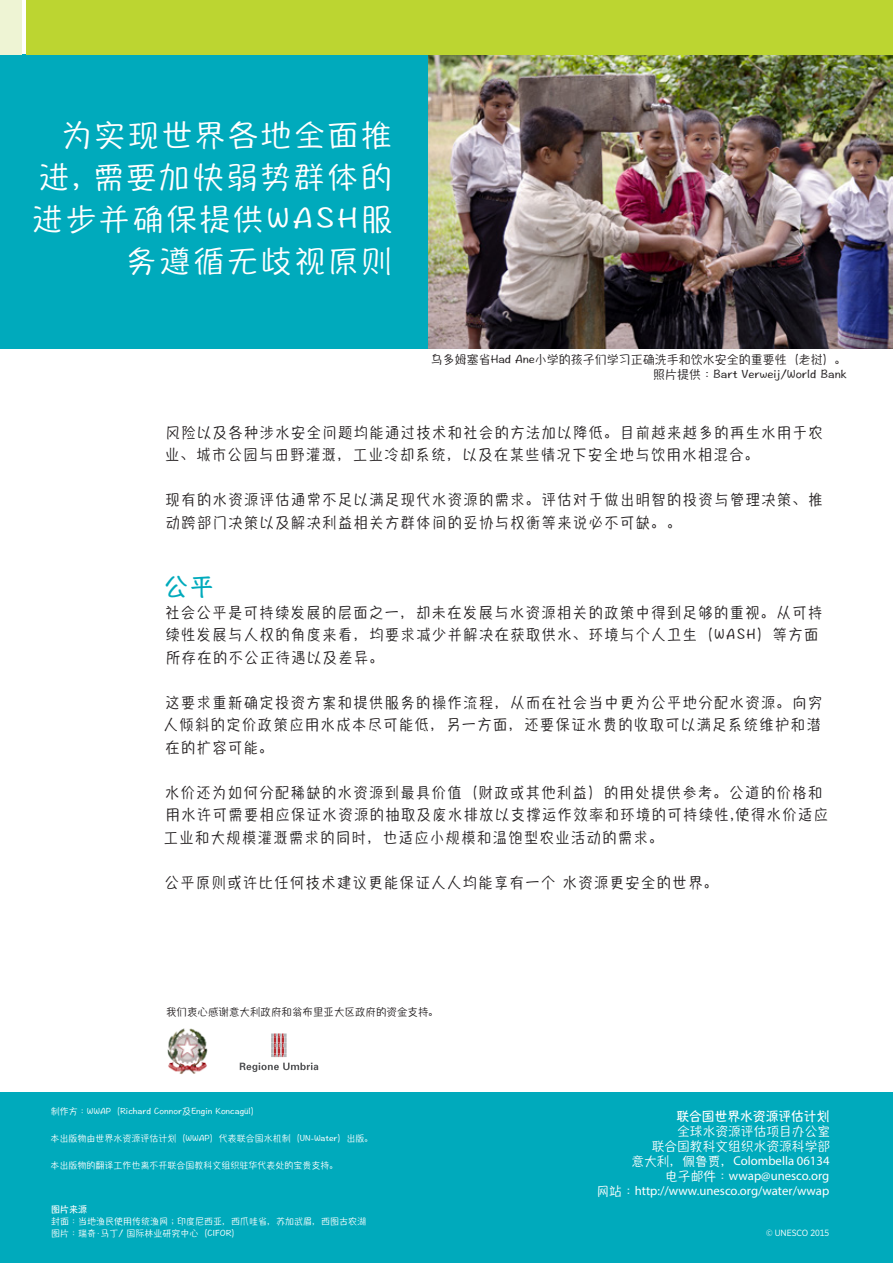
<style>
.page{position:relative;width:893px;height:1263px;background:#fff}
.page>*{position:absolute;margin:0;border:0;box-sizing:border-box;transform-origin:0 0}
._3_Quote{font:30px/42px "Hannotate SC W5";letter-spacing:.065em;color:#fff;text-align:right;scale:1.05 1}
.Head_1_chinese{font:24px "Hannotate SC W7";color:#00aabc}
.Body_chinese{font:15px/22.5px "Hannotate SC W5";letter-spacing:.1em;color:#231f20;scale:.95 1}
.Body_russian{font:15px/22.5px "Hannotate SC W5";letter-spacing:.1em;color:#231f20;text-align:justify;scale:.95 1}
.t1{font:12.75px "Myriad Pro";color:#fff}
.t2{font:12.75px "Hannotate SC W5";color:#fff}
.t3{font:12.75px "Hannotate SC W7";color:#fff}
.caption{font:12px "Hannotate SC W5";color:#231f20}
.t4{font:10.5px "Hannotate SC W5";color:#231f20}
.t5{font:9px "Hannotate SC W5";color:#fff}
.t6{font:9px "Gotham Narrow";letter-spacing:-.01em;color:#fff}
.t7{font:9px "Hannotate SC W7";color:#fff}
.s1{font-family:"Hannotate SC W5"}
</style>
<div class="page">
<img style="left:428px;top:54px;width:465px;height:295px">
<div style="left:0;top:54px;width:428px;height:295px;background:#00aabc"></div>
<div style="left:0;top:1093px;width:893px;height:170px;background:#00aabc"></div>
<div style="left:0;top:0;width:22px;height:54px;background:#eef4d4"></div>
<div style="left:27px;top:0;width:866px;height:54px;background:#bcd531"></div>
<img style="left:167px;top:1028px;width:41px;height:46px">
<svg style="left:271px;top:1033px;width:16px;height:24px"></svg>
<svg style="left:240px;top:1063px;width:78px;height:9px"></svg>
<p class="_3_Quote" style="left:32px;top:113px;width:345px">为实现世界各地全面推进，需要加快弱势群体的进步并确保提供WASH服务遵循无歧视原则</p>
<p class="caption" style="left:431px;top:351px;width:418px">乌多姆塞省Had Ane小学的孩子们学习正确洗手和饮水安全的重要性（老挝）。</p>
<p class="caption" style="left:653px;top:366px;width:195px">照片提供：Bart Verweij/World Bank</p>
<p class="Body_chinese" style="left:165px;top:420px;width:694px">风险以及各种涉水安全问题均能通过技术和社会的方法加以降低。目前越来越多的再生水用于农业、城市公园与田野灌溉，工业冷却系统，以及在某些情况下安全地与饮用水相混合。</p>
<p class="Body_chinese" style="left:166px;top:488px;width:693px">现有的水资源评估通常不足以满足现代水资源的需求。评估对于做出明智的投资与管理决策、推动跨部门决策以及解决利益相关方群体间的妥协与权衡等来说必不可缺。。</p>
<p class="Head_1_chinese" style="left:164px;top:571px;width:51px">公平</p>
<p class="Body_chinese" style="left:165px;top:600px;width:693px">社会公平是可持续发展的层面之一，却未在发展与水资源相关的政策中得到足够的重视。从可持续性发展与人权的角度来看，均要求减少并解决在获取供水、环境与个人卫生（WASH）等方面所存在的不公正待遇以及差异。</p>
<p class="Body_russian" style="left:164px;top:690px;width:695px">这要求重新确定投资方案和提供服务的操作流程，从而在社会当中更为公平地分配水资源。向穷人倾斜的定价政策应用水成本尽可能低，另一方面，还要保证水费的收取可以满足系统维护和潜在的扩容可能。</p>
<p class="Body_chinese" style="left:164px;top:780px;width:701px">水价还为如何分配稀缺的水资源到最具价值（财政或其他利益）的用处提供参考。公道的价格和用水许可需要相应保证水资源的抽取及废水排放以支撑运作效率和环境的可持续性,使得水价适应工业和大规模灌溉需求的同时，也适应小规模和温饱型农业活动的需求。</p>
<p class="Body_chinese" style="left:165px;top:870px;width:584px">公平原则或许比任何技术建议更能保证人人均能享有一个 水资源更安全的世界。</p>
<p class="t4" style="left:166px;top:1005px;width:274px">我们衷心感谢意大利政府和翁布里亚大区政府的资金支持。</p>
<p class="t5" style="left:51px;top:1105px;width:210px">制作方：WWAP（Richard Connor及Engin Koncagül）</p>
<p class="t5" style="left:51px;top:1132px;width:325px">本出版物由世界水资源评估计划（WWAP）代表联合国水机制（UN-Water）出版。</p>
<p class="t5" style="left:51px;top:1159px;width:290px">本出版物的翻译工作也离不开联合国教科文组织驻华代表处的宝贵支持。</p>
<p class="t7" style="left:51px;top:1203px;width:37px">图片来源</p>
<p class="t5" style="left:51px;top:1215px;width:316px">封面：当地渔民使用传统渔网；印度尼西亚，西爪哇省，苏加武眉，西图古农湖</p>
<p class="t5" style="left:51px;top:1227px;width:191px">图片：瑞奇·马丁/ 国际林业研究中心（CIFOR）</p>
<p class="t3" style="left:676px;top:1108px;width:155px">联合国世界水资源评估计划</p>
<p class="t2" style="left:677px;top:1123px;width:155px">全球水资源评估项目办公室</p>
<p class="t2" style="left:652px;top:1138px;width:180px">联合国教科文组织水资源科学部</p>
<p class="t1" style="left:631px;top:1153px;width:200px"><span class="s1">意大利，佩鲁贾，</span>Colombella 06134</p>
<p class="t1" style="left:665px;top:1168px;width:166px"><span class="s1">电子邮件：</span>wwap@unesco.org</p>
<p class="t1" style="left:596px;top:1183px;width:234px"><span class="s1">网站：</span>http://www.unesco.org/water/wwap</p>
<p class="t6" style="left:766px;top:1227px;width:65px">© UNESCO 2015</p>
</div>
